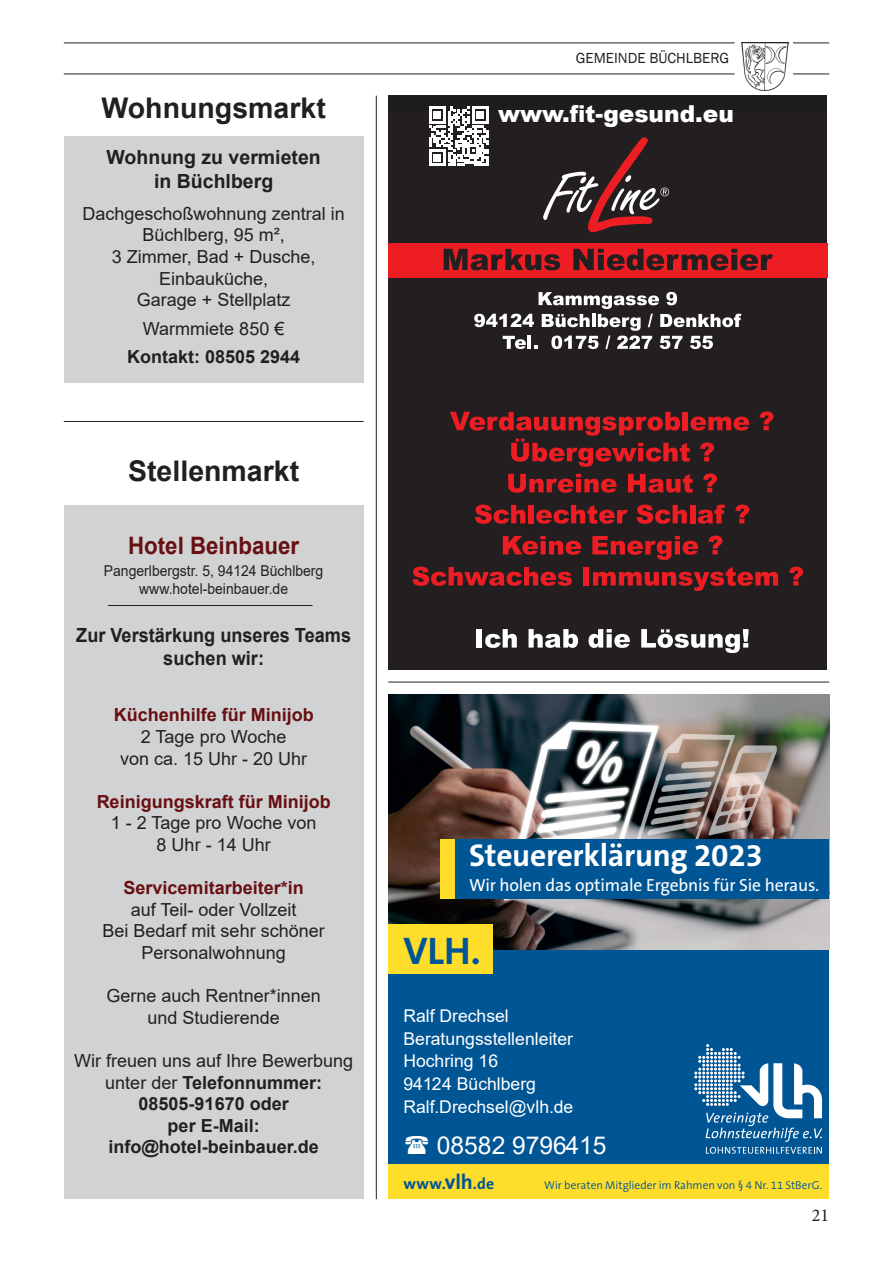
<style>
.page{position:relative;width:893px;height:1263px;background:#fff}
.page>*{position:absolute;margin:0;border:0;box-sizing:border-box;transform-origin:0 0}
.t1{font:700 38.7px "The Sans B W7";color:#005595}
.t2{font:700 31.65px "The Sans B W7";letter-spacing:-.01em;color:#fff}
.t3{font:700 28.5px "Arial";color:#231f20}
.t4{font:24.6px "Arial";color:#fff}
.t5{font:700 24px "Arial";color:#670f11;scale:.93 1}
.t6{font:900 23.25px "Arial";color:#fff}
.t7{font:700 19.5px/23.4px "Arial";color:#231f20;text-align:center;scale:.93 1}
.t8{font:700 19.5px/23.4px "Arial";color:#231f20;text-align:center}
.t9{font:18px/21.6px "Arial";color:#231f20;text-align:center}
.t10{font:700 18px/21.6px "Arial";color:#231f20;text-align:center}
.t11{font:700 18px "Arial";color:#670f11}
.t12{font:18px "Minion Pro";color:#231f20}
.t13{font:17.55px/22.8px "Arial";color:#fff}
.t14{font:17.55px "The Sans B W5 Plain";letter-spacing:-.01em;color:#fff}
.t15{font:700 15.9px "The Sans B W7";color:#005595}
.t16{font:15px/18px "Arial";color:#231f20;text-align:center;scale:.93 1}
.t17{font:15px "Franklin Gothic";color:#231f20}
.t18{font:300 11.4px "The Sans B W4";letter-spacing:-.005em;color:#005595}
.s1{font-weight:400}
.s2{font-size:21.15px}
</style>
<div class="page">
<img style="left:742px;top:43px;width:46px;height:48px">
<hr style="left:64px;top:43px;width:671px;height:1px;background:#231f20">
<hr style="left:793px;top:43px;width:36px;height:1px;background:#231f20">
<hr style="left:64px;top:74px;width:671px;height:1px;background:#231f20">
<hr style="left:793px;top:74px;width:36px;height:1px;background:#231f20">
<div style="left:388px;top:96px;width:439px;height:21px;background:#1d1d1b"></div>
<div style="left:388px;top:113px;width:439px;height:557px;background:#231f20"></div>
<svg style="left:543px;top:137px;width:126px;height:95px"></svg>
<svg style="left:474px;top:292px;width:267px;height:57px"></svg>
<div style="left:388px;top:243px;width:439px;height:34px;background:#ee1d23"></div>
<svg style="left:444px;top:249px;width:116px;height:21px"></svg>
<svg style="left:573px;top:249px;width:200px;height:21px"></svg>
<svg style="left:759px;top:411px;width:14px;height:19px"></svg>
<svg style="left:450px;top:412px;width:299px;height:55px"></svg>
<svg style="left:508px;top:474px;width:109px;height:19px"></svg>
<svg style="left:628px;top:474px;width:65px;height:19px"></svg>
<svg style="left:703px;top:473px;width:14px;height:19px"></svg>
<svg style="left:475px;top:505px;width:50px;height:19px"></svg>
<div style="left:528px;top:505px;width:6px;height:18px;background:#ee1d23"></div>
<svg style="left:536px;top:505px;width:92px;height:19px"></svg>
<svg style="left:636px;top:505px;width:51px;height:19px"></svg>
<div style="left:690px;top:505px;width:5px;height:18px;background:#ee1d23"></div>
<svg style="left:698px;top:505px;width:27px;height:19px"></svg>
<svg style="left:735px;top:505px;width:14px;height:18px"></svg>
<svg style="left:503px;top:536px;width:78px;height:19px"></svg>
<svg style="left:592px;top:536px;width:106px;height:24px"></svg>
<svg style="left:708px;top:536px;width:14px;height:18px"></svg>
<svg style="left:412px;top:567px;width:160px;height:19px"></svg>
<div style="left:583px;top:567px;width:6px;height:18px;background:#ee1d23"></div>
<svg style="left:593px;top:567px;width:185px;height:24px"></svg>
<svg style="left:789px;top:567px;width:14px;height:18px"></svg>
<div style="left:476px;top:629px;width:6px;height:19px;background:#fff"></div>
<svg style="left:485px;top:629px;width:32px;height:19px"></svg>
<svg style="left:528px;top:629px;width:50px;height:19px"></svg>
<svg style="left:588px;top:629px;width:42px;height:19px"></svg>
<svg style="left:641px;top:629px;width:107px;height:24px"></svg>
<div style="left:388px;top:694px;width:441px;height:504px;background:#005595"></div>
<img style="left:388px;top:694px;width:441px;height:255px">
<div style="left:441px;top:839px;width:388px;height:60px;background:#005595"></div>
<div style="left:440px;top:839px;width:15px;height:60px;background:#ffdd2b"></div>
<div style="left:388px;top:924px;width:105px;height:50px;background:#ffdd2b"></div>
<svg style="left:694px;top:1044px;width:128px;height:110px"></svg>
<div style="left:388px;top:1164px;width:441px;height:34px;background:#ffdd2b"></div>
<hr style="left:388px;top:682px;width:441px;height:1px;background:#231f20">
<svg style="left:429px;top:107px;width:60px;height:59px"></svg>
<hr style="left:376px;top:96px;width:1px;height:1103px;background:#231f20">
<div style="left:64px;top:506px;width:300px;height:693px;background:#d1d2d4"></div>
<hr style="left:64px;top:421px;width:300px;height:1px;background:#231f20">
<hr style="left:108px;top:605px;width:205px;height:1px;background:#231f20">
<div style="left:64px;top:136px;width:300px;height:247px;background:#d1d2d4"></div>
<h3 class="t3" style="left:102px;top:88px;width:226px">Wohnungsmarkt</h3>
<p class="t8" style="left:107px;top:146px;width:216px">Wohnung zu vermieten in Büchlberg</p>
<p class="t9" style="left:83px;top:203px;width:264px">Dachgeschoßwohnung zentral in<br>Büchlberg, 95 m²,<br>3 Zimmer, Bad + Dusche,<br>Einbauküche,<br>Garage + Stellplatz</p>
<p class="t9" style="left:143px;top:318px;width:143px">Warmmiete 850 €</p>
<p class="t10" style="left:127px;top:346px;width:175px">Kontakt: 08505 2944</p>
<h3 class="t3" style="left:128px;top:451px;width:173px">Stellenmarkt</h3>
<h3 class="t5" style="left:128px;top:528px;width:186px">Hotel Beinbauer</h3>
<p class="t16" style="left:104px;top:562px;width:237px">Pangerlbergstr. 5, 94124 Büchlberg www.hotel-beinbauer.de</p>
<p class="t7" style="left:76px;top:623px;width:297px">Zur Verstärkung unseres Teams suchen wir:</p>
<p class="t11" style="left:114px;top:702px;width:202px">Küchenhilfe für Minijob</p>
<p class="t9" style="left:120px;top:726px;width:189px">2 Tage pro Woche<br>von ca. 15 Uhr - 20 Uhr</p>
<p class="t11" style="left:97px;top:789px;width:236px">Reinigungskraft für Minijob</p>
<p class="t9" style="left:111px;top:812px;width:207px">1 - 2 Tage pro Woche von<br>8 Uhr - 14 Uhr</p>
<p class="t11" style="left:124px;top:875px;width:182px">Servicemitarbeiter*in</p>
<p class="t9" style="left:103px;top:898px;width:224px">auf Teil- oder Vollzeit<br>Bei Bedarf mit sehr schöner<br>Personalwohnung</p>
<p class="t9" style="left:107px;top:985px;width:216px">Gerne auch Rentner*innen und Studierende</p>
<p class="t10" style="left:74px;top:1050px;width:281px"><span class="s1">Wir freuen uns auf Ihre Bewerbung unter der</span> Telefonnummer:<br>08505-91670 oder<br>per E-Mail: info@hotel-beinbauer.de</p>
<p class="t17" style="left:576px;top:48px;width:155px">GEMEINDE BÜCHLBERG</p>
<p class="t6" style="left:498px;top:97px;width:237px">www.fit-gesund.eu</p>
<h2 class="t2" style="left:469px;top:835px;width:295px">Steuererklärung 2023</h2>
<p class="t14" style="left:469px;top:874px;width:352px">Wir holen das optimale Ergebnis für Sie heraus.</p>
<h1 class="t1" style="left:403px;top:925px;width:79px">VLH.</h1>
<p class="t13" style="left:403px;top:1004px;width:172px">Ralf Drechsel<br>Beratungsstellenleiter<br>Hochring 16<br>94124 Büchlberg<br>Ralf.Drechsel@vlh.de</p>
<h3 class="t4" style="left:437px;top:1128px;width:171px">08582 9796415</h3>
<p class="t15" style="left:403px;top:1173px;width:92px">www.<span class="s2">vlh</span>.de</p>
<p class="t18" style="left:544px;top:1177px;width:280px">Wir beraten Mitglieder im Rahmen von § 4 Nr. 11 StBerG.</p>
<p class="t12" style="left:812px;top:1203px;width:19px">21</p>
</div>
